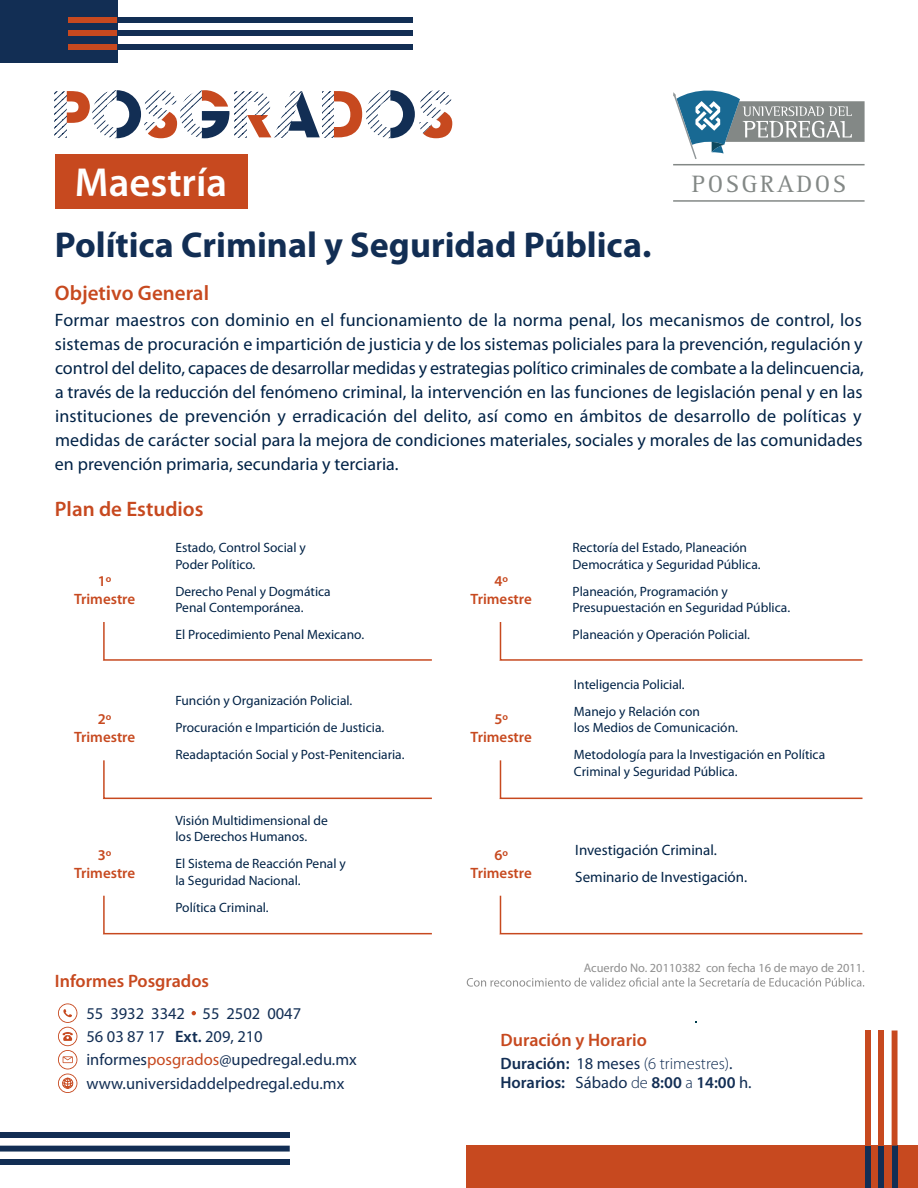
<style>
.page{position:relative;width:918px;height:1188px;background:#fff}
.page>*{position:absolute;margin:0;border:0;box-sizing:border-box;transform-origin:0 0}
.t1{font:600 40.65px "Myriad Pro";color:#fff}
.t2{font:700 36px "Myriad Pro";color:#122e54}
.t3{font:24.45px "Rotis Serif Std";letter-spacing:.1em;color:#838886}
.t4{font:600 21px "Myriad Pro";color:#c7491f}
.t5{font:18px/24px "Myriad Pro";color:#002246}
.t6{font:600 18px "Myriad Pro";color:#c7491f}
.t7{font:16.5px/23.5px "Myriad Pro";color:#122e54}
.t8{font:600 16.5px/19.8px "Myriad Pro";color:#122e54}
.t9{font:600 15px/18px "Myriad Pro";color:#c7491f;text-align:center}
.t10{font:15px/27px "Myriad Pro";color:#002246}
.t11{font:13.5px/16.5px "Myriad Pro";color:#002246}
.t12{font:12.45px "Myriad Pro";color:#8f8f8f}
.s1{font-weight:600}
.s2{color:#c7491f}
.s3{font-weight:400}
.s4{font-weight:300}
</style>
<div class="page">
<svg style="left:467px;top:978px;width:397px;height:9px"></svg>
<svg style="left:55px;top:90px;width:397px;height:48px"></svg>
<div style="left:0;top:0;width:117px;height:62px;background:#122e54"></div>
<div style="left:68px;top:17px;width:49px;height:6px;background:#c7491f"></div>
<div style="left:68px;top:30px;width:49px;height:6px;background:#c7491f"></div>
<div style="left:68px;top:44px;width:49px;height:6px;background:#c7491f"></div>
<div style="left:117px;top:17px;width:296px;height:6px;background:#122e54"></div>
<div style="left:117px;top:30px;width:296px;height:6px;background:#122e54"></div>
<div style="left:117px;top:44px;width:296px;height:6px;background:#122e54"></div>
<svg style="left:673px;top:90px;width:192px;height:69px"></svg>
<hr style="left:673px;top:164px;width:192px;height:1px;background:#838886">
<hr style="left:673px;top:200px;width:192px;height:2px;background:#838886">
<div style="left:55px;top:155px;width:192px;height:54px;background:#c7491f"></div>
<div style="left:467px;top:1146px;width:451px;height:42px;background:#c7491f"></div>
<div style="left:892px;top:1146px;width:6px;height:42px;background:#122e54"></div>
<div style="left:878px;top:1146px;width:6px;height:42px;background:#122e54"></div>
<div style="left:865px;top:1146px;width:6px;height:42px;background:#122e54"></div>
<div style="left:892px;top:1031px;width:6px;height:115px;background:#c7491f"></div>
<div style="left:878px;top:1031px;width:6px;height:115px;background:#c7491f"></div>
<div style="left:865px;top:1031px;width:6px;height:115px;background:#c7491f"></div>
<div style="left:0;top:1159px;width:290px;height:6px;background:#122e54"></div>
<div style="left:0;top:1146px;width:290px;height:6px;background:#122e54"></div>
<div style="left:0;top:1132px;width:290px;height:6px;background:#122e54"></div>
<svg style="left:499px;top:622px;width:364px;height:39px"></svg>
<svg style="left:499px;top:760px;width:364px;height:40px"></svg>
<svg style="left:499px;top:895px;width:364px;height:40px"></svg>
<svg style="left:102px;top:622px;width:330px;height:39px"></svg>
<svg style="left:103px;top:760px;width:329px;height:40px"></svg>
<svg style="left:102px;top:895px;width:330px;height:40px"></svg>
<svg style="left:58px;top:1003px;width:19px;height:90px"></svg>
<svg style="left:192px;top:1011px;width:4px;height:4px"></svg>
<h1 class="t1" style="left:75px;top:156px;width:154px">Maestría</h1>
<h3 class="t3" style="left:692px;top:170px;width:156px">POSGRADOS</h3>
<h2 class="t2" style="left:55px;top:221px;width:598px">Política Criminal y Seguridad Pública.</h2>
<p class="t4" style="left:55px;top:280px;width:156px">Objetivo General</p>
<p class="t5" style="left:55px;top:308px;width:810px">Formar maestros con dominio en el funcionamiento de la norma penal, los mecanismos de control, los sistemas de procuración e impartición de justicia y de los sistemas policiales para la prevención, regulación y control del delito, capaces de desarrollar medidas y estrategias político criminales de combate a la delincuencia, a través de la reducción del fenómeno criminal, la intervención en las funciones de legislación penal y en las instituciones de prevención y erradicación del delito, así como en ámbitos de desarrollo de políticas y medidas de carácter social para la mejora de condiciones materiales, sociales y morales de las comunidades en prevención primaria, secundaria y terciaria.</p>
<p class="t4" style="left:55px;top:495px;width:150px">Plan de Estudios</p>
<p class="t9" style="left:74px;top:572px;width:63px">1º<br>Trimestre</p>
<p class="t9" style="left:74px;top:710px;width:63px">2º<br>Trimestre</p>
<p class="t9" style="left:74px;top:845px;width:63px">3º<br>Trimestre</p>
<p class="t11" style="left:175px;top:539px;width:132px">Estado, Control Social y<br>Poder Político.</p>
<p class="t11" style="left:175px;top:583px;width:157px">Derecho Penal y Dogmática<br>Penal Contemporánea.</p>
<p class="t11" style="left:175px;top:626px;width:190px">El Procedimiento Penal Mexicano.</p>
<p class="t11" style="left:175px;top:686px;width:231px;line-height:27px">Función y Organización Policial.<br>Procuración e Impartición de Justicia.<br>Readaptación Social y Post-Penitenciaria.</p>
<p class="t11" style="left:175px;top:812px;width:154px">Visión Multidimensional de los Derechos Humanos.</p>
<p class="t11" style="left:175px;top:855px;width:172px">El Sistema de Reacción Penal y la Seguridad Nacional.</p>
<p class="t11" style="left:175px;top:899px;width:95px">Política Criminal.</p>
<p class="t6" style="left:55px;top:970px;width:156px">Informes Posgrados</p>
<p class="t7" style="left:86px;top:1024px;width:178px">56 03 87 17 <span class="s1">Ext.</span> 209, 210</p>
<p class="t7" style="left:86px;top:1001px;width:216px">55 3932 3342 55 2502 0047</p>
<p class="t7" style="left:86px;top:1048px;width:272px">informes<span class="s2">posgrados</span>@upedregal.edu.mx www.universidaddelpedregal.edu.mx</p>
<p class="t9" style="left:471px;top:572px;width:63px">4º<br>Trimestre</p>
<p class="t9" style="left:471px;top:710px;width:63px">5º<br>Trimestre</p>
<p class="t9" style="left:471px;top:845px;width:63px">6º<br>Trimestre</p>
<p class="t11" style="left:573px;top:539px;width:190px">Rectoría del Estado, Planeación<br>Democrática y Seguridad Pública.</p>
<p class="t11" style="left:573px;top:583px;width:219px">Planeación, Programación y<br>Presupuestación en Seguridad Pública.</p>
<p class="t11" style="left:573px;top:626px;width:179px">Planeación y Operación Policial.</p>
<p class="t11" style="left:574px;top:671px;width:128px;line-height:27px">Inteligencia Policial.<br>Manejo y Relación con</p>
<p class="t11" style="left:574px;top:714px;width:253px;line-height:27px">los Medios de Comunicación.<br>Metodología para la Investigación en Política</p>
<p class="t11" style="left:574px;top:763px;width:165px">Criminal y Seguridad Pública.</p>
<p class="t10" style="left:575px;top:837px;width:174px">Investigación Criminal.<br>Seminario de Investigación.</p>
<p class="t12" style="left:584px;top:960px;width:283px">Acuerdo No. 20110382 con fecha 16 de mayo de 2011.</p>
<p class="t6" style="left:500px;top:1028px;width:148px">Duración y Horario</p>
<p class="t8" style="left:500px;top:1053px;width:253px">Duración: <span class="s3">18 meses</span> <span class="s4">(6 trimestres)</span><span class="s3">.<br></span>Horarios: <span class="s3">Sábado</span> <span class="s4">de</span> 8:00 <span class="s4">a</span> 14:00 <span class="s3">h.</span></p>
</div>
